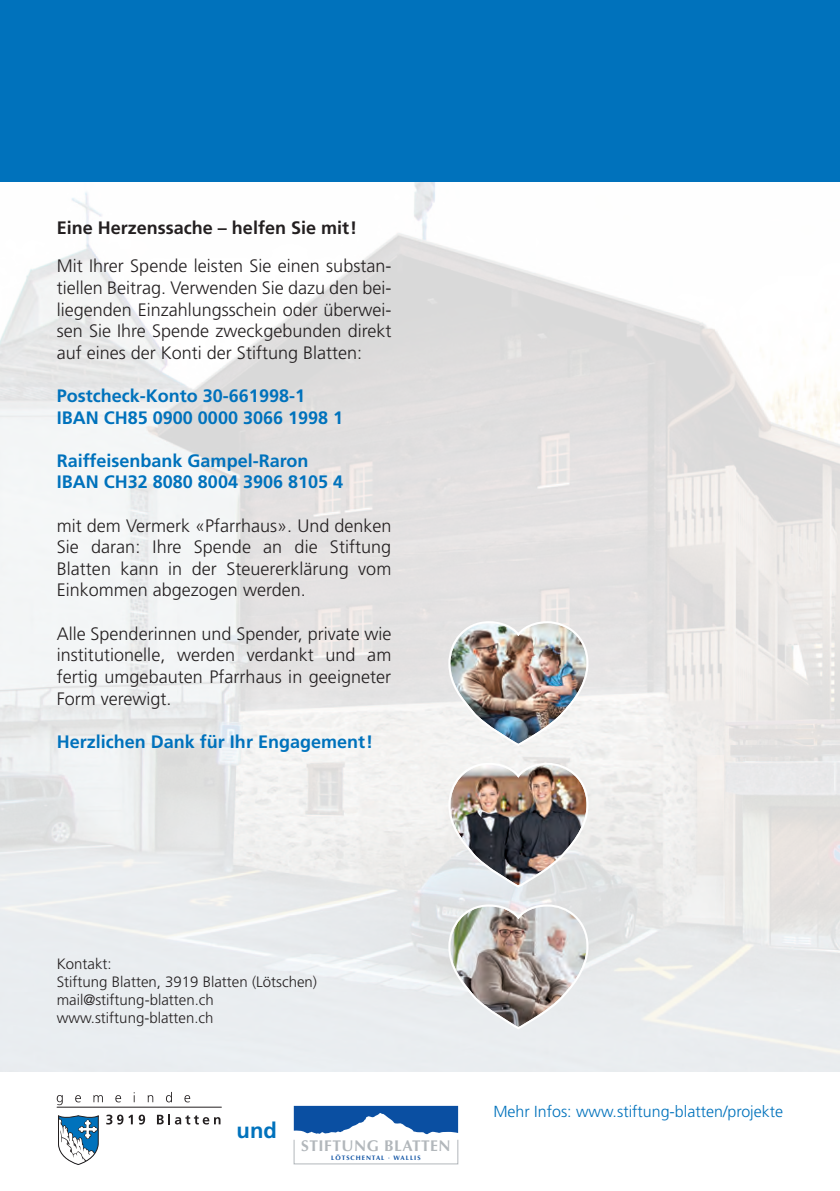
<style>
.page{position:relative;width:840px;height:1191px;background:#fff}
.page>*{position:absolute;margin:0;border:0;box-sizing:border-box;transform-origin:0 0}
.t1{font:700 22px "Frutiger";color:#0072bc}
.t2{font:300 18px/21.6px "Frutiger";color:#231f20;text-align:justify}
.t3{font:700 18px/21.6px "Frutiger";color:#0072bc}
.t4{font:700 18px "Frutiger";color:#231f20}
.t5{font:300 16px "Frutiger";color:#0072bc}
.t6{font:700 15.6px "Optima";letter-spacing:.03em;color:#b2b7bb}
.t7{font:300 15px/18px "Frutiger";color:#231f20}
.t8{font:700 6.4px "Optima";letter-spacing:.15em;color:#0a4fa2}
</style>
<div class="page">
<img style="left:0;top:181px;width:839px;height:890px">
<div style="left:0;top:0;width:839px;height:181px;background:#0072bc"></div>
<img style="left:448px;top:621px;width:140px;height:125px">
<img style="left:448px;top:763px;width:140px;height:124px">
<svg style="left:448px;top:904px;width:140px;height:125px;background:#c0bcb9"></svg>
<hr style="left:57px;top:1106px;width:164px;height:1px;background:#231f20">
<svg style="left:57px;top:1095px;width:6px;height:10px"></svg>
<svg style="left:75px;top:1095px;width:6px;height:7px"></svg>
<svg style="left:93px;top:1095px;width:10px;height:7px"></svg>
<svg style="left:115px;top:1095px;width:6px;height:7px"></svg>
<svg style="left:148px;top:1095px;width:5px;height:7px"></svg>
<svg style="left:166px;top:1092px;width:6px;height:10px"></svg>
<svg style="left:184px;top:1095px;width:6px;height:7px"></svg>
<svg style="left:106px;top:1114px;width:39px;height:10px"></svg>
<svg style="left:157px;top:1114px;width:63px;height:10px"></svg>
<svg style="left:58px;top:1115px;width:41px;height:49px"></svg>
<div style="left:293px;top:1139px;width:165px;height:25px;border:1px solid #b2b7bb"></div>
<svg style="left:293px;top:1105px;width:165px;height:29px"></svg>
<p class="t4" style="left:57px;top:220px;width:301px">Eine Herzenssache – helfen Sie mit!</p>
<p class="t2" style="left:57px;top:257px;width:336px">Mit Ihrer Spende leisten Sie einen substan&shy;tiellen Beitrag. Verwenden Sie dazu den bei&shy;liegenden Einzahlungsschein oder überwei&shy;sen Sie Ihre Spende zweckgebunden direkt auf eines der Konti der Stiftung Blatten:</p>
<p class="t3" style="left:57px;top:386px;width:288px">Postcheck-Konto 30-661998-1<br>IBAN CH85 0900 0000 3066 1998 1</p>
<p class="t3" style="left:57px;top:451px;width:288px">Raiffeisenbank Gampel-Raron<br>IBAN CH32 8080 8004 3906 8105 4</p>
<p class="t2" style="left:57px;top:516px;width:336px">mit dem Vermerk «Pfarrhaus». Und denken Sie daran: Ihre Spende an die Stiftung Blatten kann in der Steuererklärung vom Einkommen abgezogen werden.</p>
<p class="t2" style="left:57px;top:624px;width:336px">Alle Spenderinnen und Spender, private wie institutionelle, werden verdankt und am fertig umgebauten Pfarrhaus in geeigneter Form verewigt.</p>
<p class="t3" style="left:57px;top:732px;width:317px">Herzlichen Dank für Ihr Engagement!</p>
<p class="t7" style="left:57px;top:955px;width:262px">Kontakt:<br>Stiftung Blatten, 3919 Blatten (Lötschen) mail@stiftung-blatten.ch www.stiftung-blatten.ch</p>
<p class="t1" style="left:236px;top:1121px;width:42px">und</p>
<p class="t6" style="left:301px;top:1136px;width:151px">STIFTUNG BLATTEN</p>
<p class="t8" style="left:331px;top:1153px;width:91px">LÖTSCHENTAL · WALLIS</p>
<p class="t5" style="left:493px;top:1105px;width:291px">Mehr Infos: www.stiftung-blatten/projekte</p>
</div>
